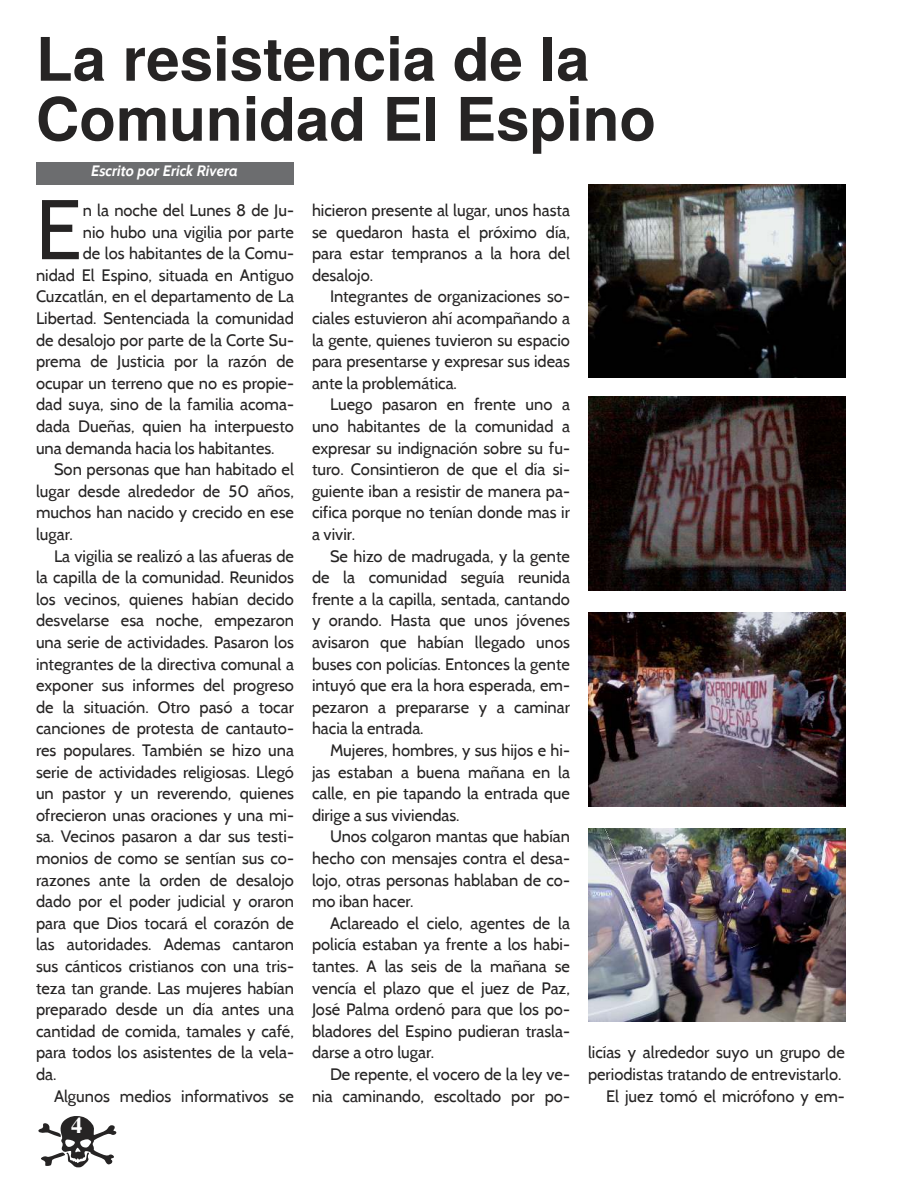
<style>
.page{position:relative;width:918px;height:1188px;background:#fff}
.page>*{position:absolute;margin:0;border:0;box-sizing:border-box;transform-origin:0 0}
.t1{font:84.45px "Cabin";color:#262424}
.t2{font:700 60px/60px "Te X Gyre Heros";color:#262424}
.t3{font:500 22.5px "Nimbus Rom No 9 L";color:#fff}
.t4{font:16.5px/21.6px "Cabin";color:#262424;text-align:justify}
.t5{font:italic 700 15px "Cabin";color:#fff}
</style>
<div class="page">
<svg style="left:38px;top:1116px;width:79px;height:51px"></svg>
<img style="left:588px;top:184px;width:258px;height:194px">
<img style="left:588px;top:397px;width:258px;height:193px">
<img style="left:588px;top:613px;width:258px;height:193px">
<img style="left:588px;top:828px;width:258px;height:194px">
<div style="left:36px;top:162px;width:258px;height:22px;background:#6c6d6f"></div>
<h2 class="t2" style="left:36px;top:35px;width:622px">La resistencia de la<br>Comunidad El Espino</h2>
<p class="t5" style="left:91px;top:164px;width:148px">Escrito por Erick Rivera</p>
<h1 class="t1" style="left:35px;top:180px;width:48px">E</h1>
<p class="t4" style="left:83px;top:199px;width:213px">n la noche del Lunes 8 de Ju-</p>
<p class="t4" style="left:83px;top:221px;width:213px">nio hubo una vigilia por parte</p>
<p class="t4" style="left:83px;top:243px;width:213px">de los habitantes de la Comu-</p>
<p class="t4" style="left:36px;top:264px;width:259px">nidad El Espino, situada en Antiguo</p>
<p class="t4" style="left:36px;top:286px;width:260px">Cuzcatlán, en el departamento de La</p>
<p class="t4" style="left:36px;top:307px;width:260px">Libertad. Sentenciada la comunidad</p>
<p class="t4" style="left:36px;top:329px;width:260px">de desalojo por parte de la Corte Su-</p>
<p class="t4" style="left:36px;top:351px;width:259px">prema de Justicia por la razón de</p>
<p class="t4" style="left:36px;top:372px;width:260px">ocupar un terreno que no es propie-</p>
<p class="t4" style="left:36px;top:394px;width:260px">dad suya, sino de la familia acoma-</p>
<p class="t4" style="left:36px;top:415px;width:259px">dada Dueñas, quien ha interpuesto</p>
<p class="t4" style="left:36px;top:437px;width:240px">una demanda hacia los habitantes.</p>
<p class="t4" style="left:54px;top:459px;width:242px">Son personas que han habitado el</p>
<p class="t4" style="left:36px;top:480px;width:260px">lugar desde alrededor de 50 años,</p>
<p class="t4" style="left:36px;top:502px;width:260px">muchos han nacido y crecido en ese</p>
<p class="t4" style="left:36px;top:523px;width:38px">lugar.</p>
<p class="t4" style="left:54px;top:545px;width:241px">La vigilia se realizó a las afueras de</p>
<p class="t4" style="left:36px;top:567px;width:260px">la capilla de la comunidad. Reunidos</p>
<p class="t4" style="left:36px;top:588px;width:260px">los vecinos, quienes habían decido</p>
<p class="t4" style="left:36px;top:610px;width:260px">desvelarse esa noche, empezaron</p>
<p class="t4" style="left:36px;top:631px;width:259px">una serie de actividades. Pasaron los</p>
<p class="t4" style="left:36px;top:653px;width:260px">integrantes de la directiva comunal a</p>
<p class="t4" style="left:36px;top:675px;width:260px">exponer sus informes del progreso</p>
<p class="t4" style="left:36px;top:696px;width:260px">de la situación. Otro pasó a tocar</p>
<p class="t4" style="left:36px;top:718px;width:259px">canciones de protesta de cantauto-</p>
<p class="t4" style="left:36px;top:739px;width:259px">res populares. También se hizo una</p>
<p class="t4" style="left:36px;top:761px;width:259px">serie de actividades religiosas. Llegó</p>
<p class="t4" style="left:36px;top:783px;width:260px">un pastor y un reverendo, quienes</p>
<p class="t4" style="left:36px;top:804px;width:259px">ofrecieron unas oraciones y una mi-</p>
<p class="t4" style="left:36px;top:826px;width:259px">sa. Vecinos pasaron a dar sus testi-</p>
<p class="t4" style="left:36px;top:847px;width:259px">monios de como se sentían sus co-</p>
<p class="t4" style="left:36px;top:869px;width:260px">razones ante la orden de desalojo</p>
<p class="t4" style="left:36px;top:891px;width:260px">dado por el poder judicial y oraron</p>
<p class="t4" style="left:36px;top:912px;width:259px">para que Dios tocará el corazón de</p>
<p class="t4" style="left:36px;top:934px;width:260px">las autoridades. Ademas cantaron</p>
<p class="t4" style="left:36px;top:955px;width:260px">sus cánticos cristianos con una tris-</p>
<p class="t4" style="left:36px;top:977px;width:260px">teza tan grande. Las mujeres habían</p>
<p class="t4" style="left:36px;top:999px;width:260px">preparado desde un día antes una</p>
<p class="t4" style="left:36px;top:1020px;width:260px">cantidad de comida, tamales y café,</p>
<p class="t4" style="left:36px;top:1042px;width:259px">para todos los asistentes de la vela-</p>
<p class="t4" style="left:36px;top:1063px;width:22px">da.</p>
<p class="t4" style="left:54px;top:1085px;width:241px">Algunos medios informativos se</p>
<h3 class="t3" style="left:71px;top:1112px;width:13px">4</h3>
<p class="t4" style="left:312px;top:199px;width:260px">hicieron presente al lugar, unos hasta se quedaron hasta el próximo día, para estar tempranos a la hora del desalojo.</p>
<p class="t4" style="left:312px;top:286px;width:260px;text-indent:18px">Integrantes de organizaciones so&shy;ciales estuvieron ahí acompañando a la gente, quienes tuvieron su espacio para presentarse y expresar sus ideas ante la problemática.</p>
<p class="t4" style="left:312px;top:394px;width:260px;text-indent:18px">Luego pasaron en frente uno a uno habitantes de la comunidad a expresar su indignación sobre su fu&shy;turo. Consintieron de que el día si&shy;guiente iban a resistir de manera pa&shy;cifica porque no tenían donde mas ir a vivir.</p>
<p class="t4" style="left:312px;top:545px;width:260px;text-indent:18px">Se hizo de madrugada, y la gente de la comunidad seguía reunida frente a la capilla, sentada, cantando y orando. Hasta que unos jóvenes avisaron que habían llegado unos buses con policías. Entonces la gente intuyó que era la hora esperada, em&shy;pezaron a prepararse y a caminar hacia la entrada.</p>
<p class="t4" style="left:312px;top:739px;width:260px;text-indent:18px">Mujeres, hombres, y sus hijos e hi&shy;jas estaban a buena mañana en la calle, en pie tapando la entrada que dirige a sus viviendas.</p>
<p class="t4" style="left:312px;top:826px;width:260px;text-indent:18px">Unos colgaron mantas que habían hecho con mensajes contra el desa&shy;lojo, otras personas hablaban de co&shy;mo iban hacer.</p>
<p class="t4" style="left:312px;top:912px;width:260px;text-indent:18px">Aclareado el cielo, agentes de la policía estaban ya frente a los habi&shy;tantes. A las seis de la mañana se vencía el plazo que el juez de Paz, José Palma ordenó para que los po&shy;bladores del Espino pudieran trasla&shy;darse a otro lugar.</p>
<p class="t4" style="left:312px;top:1063px;width:260px;text-align:right">De repente, el vocero de la ley ve&shy;nia caminando, escoltado por po-</p>
<p class="t4" style="left:588px;top:1042px;width:258px;text-align:right">licías y alrededor suyo un grupo de periodistas tratando de entrevistarlo.<br>El juez tomó el micrófono y em-</p>
</div>
